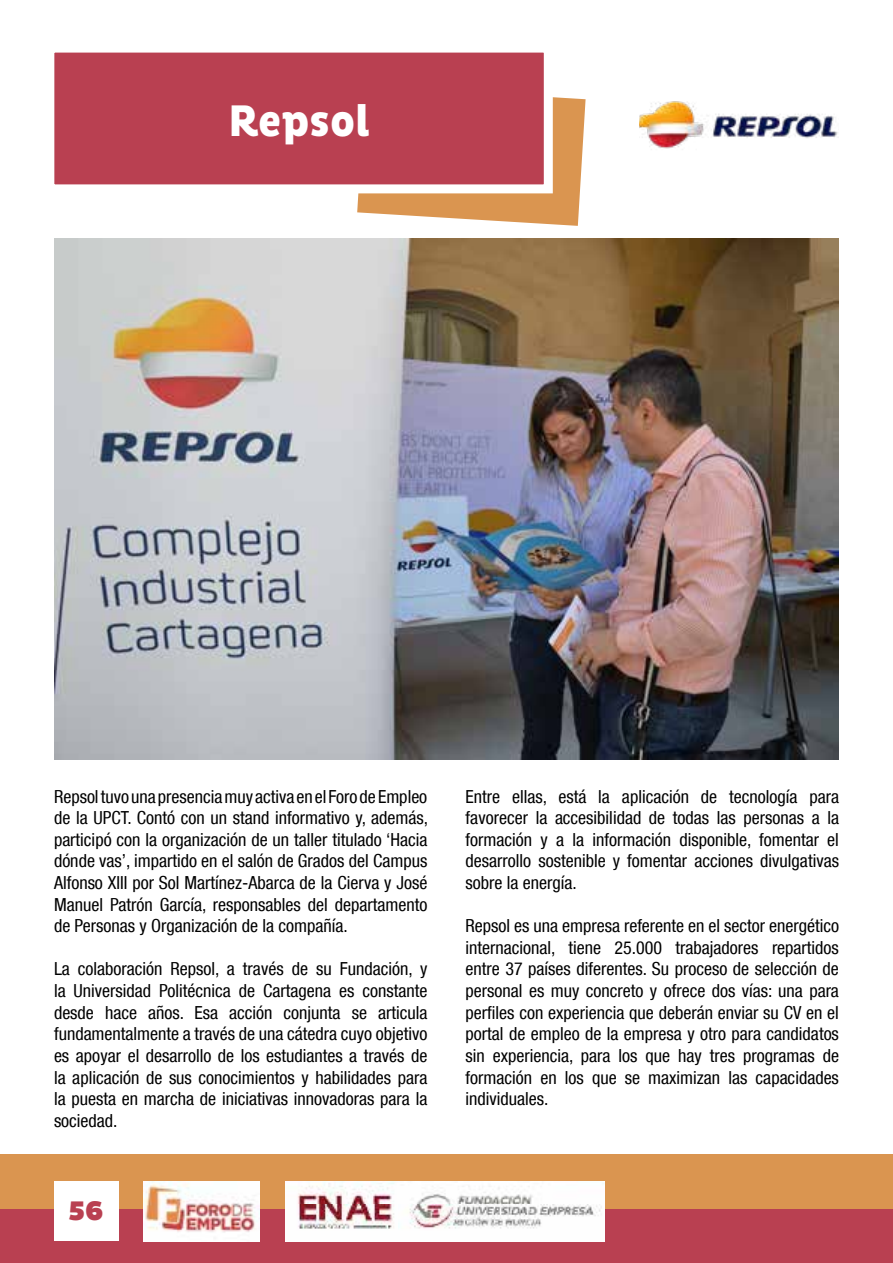
<style>
.page{position:relative;width:893px;height:1263px;background:#fff}
.page>*{position:absolute;margin:0;border:0;box-sizing:border-box;transform-origin:0 0}
.t1{font:800 45px "Pluto Cond";color:#fff}
.t2{font:900 27px "Pluto Sans W01";color:#b94051}
.t3{font:condensed 18px/21.6px "Helvetica Neue LT Com";color:#000;text-align:justify}
</style>
<div class="page">
<div style="left:0;top:1209px;width:893px;height:54px;background:#b94051"></div>
<div style="left:0;top:1155px;width:893px;height:54px;background:#da9550"></div>
<img style="left:143px;top:1182px;width:116px;height:59px">
<div style="left:54px;top:1182px;width:64px;height:59px;background:#fff"></div>
<img style="left:286px;top:1182px;width:319px;height:59px">
<svg style="left:357px;top:97px;width:229px;height:129px"></svg>
<div style="left:45px;top:44px;width:508px;height:149px;background:#b94051;border:9px solid #fff"></div>
<img style="left:54px;top:238px;width:785px;height:522px">
<img style="left:639px;top:101px;width:199px;height:48px">
<h1 class="t1" style="left:228px;top:95px;width:143px">Repsol</h1>
<p class="t3" style="left:54px;top:785px;width:376px">Repsol tuvo una presencia muy activa en el Foro de Empleo de la UPCT. Contó con un stand informativo y, además, participó con la organización de un taller titulado ‘Hacia dónde vas’, impartido en el salón de Grados del Campus Alfonso XIII por Sol Martínez-Abarca de la Cierva y José Manuel Patrón García, responsables del departamento de Personas y Organización de la compañía.</p>
<p class="t3" style="left:54px;top:958px;width:375px">La colaboración Repsol, a través de su Fundación, y la Universidad Politécnica de Cartagena es constante desde hace años. Esa acción conjunta se articula fundamentalmente a través de una cátedra cuyo objetivo es apoyar el desarrollo de los estudiantes a través de la aplicación de sus conocimientos y habilidades para la puesta en marcha de iniciativas innovadoras para la sociedad.</p>
<h2 class="t2" style="left:69px;top:1195px;width:37px">56</h2>
<p class="t3" style="left:466px;top:785px;width:375px">Entre ellas, está la aplicación de tecnología para favorecer la accesibilidad de todas las personas a la formación y a la información disponible, fomentar el desarrollo sostenible y fomentar acciones divulgativas sobre la energía.</p>
<p class="t3" style="left:466px;top:915px;width:375px">Repsol es una empresa referente en el sector energético internacional, tiene 25.000 trabajadores repartidos entre 37 países diferentes. Su proceso de selección de personal es muy concreto y ofrece dos vías: una para perfiles con experiencia que deberán enviar su CV en el portal de empleo de la empresa y otro para candidatos sin experiencia, para los que hay tres programas de formación en los que se maximizan las capacidades individuales.</p>
</div>
